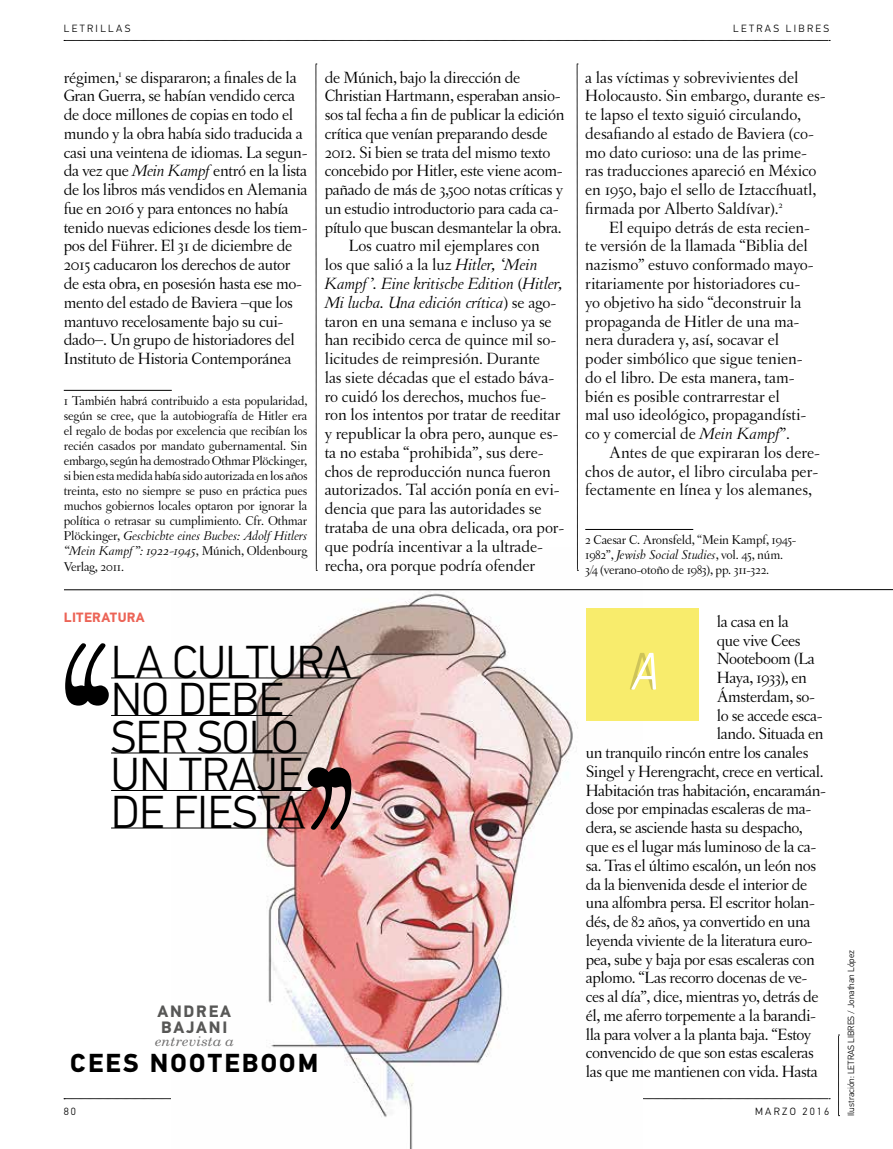
<style>
.page{position:relative;width:893px;height:1149px;background:#fff}
.page>*{position:absolute;margin:0;border:0;box-sizing:border-box;transform-origin:0 0}
.t1{font:italic 300 52.5px "GT Pressura";color:#fff}
.t2{font:300 46.2px/37.5px "PF Din Text Pro";color:#000}
.t3{font:700 26.1px "PF Din Text Pro";letter-spacing:.085em;color:#000}
.t4{font:17.25px/18.8px "Letras Oldstyle";letter-spacing:-.02em;color:#000}
.t5{font:italic 17.25px "Letras Oldstyle";letter-spacing:-.005em;color:#000;scale:1.1 1}
.t6{font:700 16.5px/15.8px "PF Din Text Pro";letter-spacing:.105em;color:#575756}
.t7{font:13.5px/15px "Letras Oldstyle";letter-spacing:-.015em;color:#000}
.t8{font:italic 13.5px "Century Schoolbook Pro";letter-spacing:-.005em;color:#706f6f;scale:1.1 1}
.t9{font:700 13.5px "PF Din Text Pro";letter-spacing:.02em;color:#ec6457}
.t10{font:300 10.5px "PF Din Text Pro";letter-spacing:.22em;color:#000}
.t11{font:300 9px "PF Din Text Pro";color:#000}
.s1{font-style:italic}
.s2{font-style:normal}
</style>
<div class="page">
<svg style="left:64px;top:40px;width:766px;height:1px"></svg>
<svg style="left:64px;top:1098px;width:766px;height:1px"></svg>
<svg style="left:838px;top:1034px;width:1px;height:81px"></svg>
<img style="left:172px;top:547px;width:470px;height:601px">
<svg style="left:577px;top:64px;width:1px;height:507px"></svg>
<svg style="left:316px;top:64px;width:1px;height:507px"></svg>
<hr style="left:64px;top:589px;width:829px;height:1px;background:#000">
<hr style="left:585px;top:529px;width:108px;height:1px;background:#000">
<hr style="left:64px;top:390px;width:108px;height:1px;background:#000">
<hr style="left:111px;top:677px;width:249px;height:1px;background:#000">
<hr style="left:111px;top:715px;width:181px;height:1px;background:#000">
<hr style="left:111px;top:752px;width:196px;height:1px;background:#000">
<hr style="left:111px;top:790px;width:200px;height:1px;background:#000">
<hr style="left:111px;top:827px;width:194px;height:1px;background:#000">
<svg style="left:65px;top:643px;width:44px;height:62px"></svg>
<svg style="left:308px;top:767px;width:43px;height:62px;background:#784e4c"></svg>
<div style="left:586px;top:608px;width:113px;height:112px;background:#f8ec6c"></div>
<p class="t10" style="left:64px;top:22px;width:68px">LETRILLAS</p>
<p class="t10" style="left:733px;top:22px;width:97px">LETRAS LIBRES</p>
<p class="t4" style="left:64px;top:68px;width:245px">régimen,<sup>1</sup> se dispararon; a finales de la Gran Guerra, se habían vendido cerca de doce millones de copias en todo el mundo y la obra había sido traducida a casi una veintena de idiomas. La segun&shy;da vez que <span class="s1">Mein Kampf</span> entró en la lista de los libros más vendidos en Alemania fue en 2016 y para entonces no había tenido nuevas ediciones desde los tiem&shy;pos del Führer. El 31 de diciembre de 2015 caducaron los derechos de autor de esta obra, en posesión hasta ese mo&shy;mento del estado de Baviera –que los mantuvo recelosamente bajo su cui&shy;dado–. Un grupo de historiadores del Instituto de Historia Contemporánea</p>
<p class="t7" style="left:64px;top:393px;width:245px;text-align:justify">1 También habrá contribuido a esta popularidad, según se cree, que la autobiografía de Hitler era el regalo de bodas por excelencia que recibían los recién casados por mandato gubernamental. Sin embargo, según ha demostrado Othmar Plöckinger, si bien esta medida había sido autorizada en los años treinta, esto no siempre se puso en práctica pues muchos gobiernos locales optaron por ignorar la política o retrasar su cumplimiento. Cfr. Othmar Plöckinger, <span class="s1">Geschichte eines Buches: Adolf Hitlers “Mein Kampf ”: 1922-1945</span>, Múnich, Oldenbourg Verlag, 2011.</p>
<p class="t4" style="left:325px;top:68px;width:197px">de Múnich, bajo la dirección de</p>
<p class="t4" style="left:325px;top:86px;width:237px">Christian Hartmann, esperaban ansio-</p>
<p class="t4" style="left:325px;top:105px;width:241px">sos tal fecha a fin de publicar la edición</p>
<p class="t4" style="left:325px;top:124px;width:224px">crítica que venían preparando desde</p>
<p class="t4" style="left:325px;top:143px;width:227px">2012. Si bien se trata del mismo texto</p>
<p class="t4" style="left:325px;top:161px;width:240px">concebido por Hitler, este viene acom-</p>
<p class="t4" style="left:325px;top:180px;width:240px">pañado de más de 3,500 notas críticas y</p>
<p class="t4" style="left:325px;top:199px;width:235px">un estudio introductorio para cada ca-</p>
<p class="t4" style="left:325px;top:218px;width:238px">pítulo que buscan desmantelar la obra.</p>
<p class="t4" style="left:349px;top:236px;width:193px">Los cuatro mil ejemplares con</p>
<p class="t4" style="left:325px;top:255px;width:215px">los que salió a la luz <span class="s1">Hitler, ‘Mein</span></p>
<p class="t5" style="left:325px;top:274px;width:218px">Kampf’. Eine kritische Edition <span class="s2">(</span>Hitler,</p>
<p class="t5" style="left:325px;top:293px;width:212px">Mi lucha. Una edición crítica<span class="s2">) se ago-</span></p>
<p class="t4" style="left:325px;top:311px;width:229px">taron en una semana e incluso ya se</p>
<p class="t4" style="left:325px;top:330px;width:233px">han recibido cerca de quince mil so-</p>
<p class="t4" style="left:325px;top:349px;width:217px">licitudes de reimpresión. Durante</p>
<p class="t4" style="left:325px;top:368px;width:231px">las siete décadas que el estado báva-</p>
<p class="t4" style="left:325px;top:386px;width:223px">ro cuidó los derechos, muchos fue-</p>
<p class="t4" style="left:325px;top:405px;width:237px">ron los intentos por tratar de reeditar</p>
<p class="t4" style="left:325px;top:424px;width:235px">y republicar la obra pero, aunque es-</p>
<p class="t4" style="left:325px;top:443px;width:220px">ta no estaba “prohibida”, sus dere-</p>
<p class="t4" style="left:325px;top:461px;width:228px">chos de reproducción nunca fueron</p>
<p class="t4" style="left:325px;top:480px;width:236px">autorizados. Tal acción ponía en evi-</p>
<p class="t4" style="left:325px;top:499px;width:218px">dencia que para las autoridades se</p>
<p class="t4" style="left:325px;top:518px;width:241px">trataba de una obra delicada, ora por-</p>
<p class="t4" style="left:325px;top:536px;width:220px">que podría incentivar a la ultrade-</p>
<p class="t4" style="left:325px;top:555px;width:212px">recha, ora porque podría ofender</p>
<p class="t9" style="left:64px;top:609px;width:82px">LITERATURA</p>
<h2 class="t2" style="left:111px;top:643px;width:242px">LA CULTURA<br>NO DEBE<br>SER SOLO<br>UN TRAJE<br>DE FIESTA</h2>
<p class="t6" style="left:157px;top:1003px;width:75px">ANDREA<br>BAJANI</p>
<p class="t8" style="left:155px;top:1032px;width:73px">entrevista a</p>
<h3 class="t3" style="left:70px;top:1047px;width:249px">CEES NOOTEBOOM</h3>
<p class="t4" style="left:585px;top:68px;width:242px">a las víctimas y sobrevivientes del Holocausto. Sin embargo, durante es&shy;te lapso el texto siguió circulando, desafiando al estado de Baviera (co&shy;mo dato curioso: una de las prime&shy;ras traducciones apareció en México en 1950, bajo el sello de Iztaccíhuatl, firmada por Alberto Saldívar).<sup>2</sup></p>
<p class="t4" style="left:585px;top:218px;width:230px;text-indent:24px">El equipo detrás de esta recien&shy;te versión de la llamada “Biblia del nazismo” estuvo conformado mayo&shy;ritariamente por historiadores cu&shy;yo objetivo ha sido “deconstruir la propaganda de Hitler de una ma&shy;nera duradera y, así, socavar el poder simbólico que sigue tenien&shy;do el libro. De esta manera, tam&shy;bién es posible contrarrestar el<br>mal uso ideológico, propagandísti&shy;co y comercial de <span class="s1">Mein Kampf</span>”.</p>
<p class="t4" style="left:585px;top:443px;width:236px;text-align:justify;text-indent:24px">Antes de que expiraran los dere&shy;chos de autor, el libro circulaba per&shy;fectamente en línea y los alemanes,</p>
<p class="t7" style="left:585px;top:532px;width:213px">2 Caesar C. Aronsfeld, “Mein Kampf, 1945-<br>1982”, <span class="s1">Jewish Social Studies</span>, vol. 45, núm.<br>3/4 (verano-otoño de 1983), pp. 311-322.</p>
<p class="t4" style="left:717px;top:611px;width:73px">la casa en la</p>
<p class="t4" style="left:717px;top:630px;width:85px">que vive Cees</p>
<p class="t4" style="left:717px;top:649px;width:99px">Nooteboom (La</p>
<p class="t4" style="left:717px;top:668px;width:92px">Haya, 1933), en</p>
<p class="t4" style="left:717px;top:686px;width:100px">Ámsterdam, so-</p>
<p class="t4" style="left:717px;top:705px;width:107px">lo se accede esca-</p>
<p class="t4" style="left:717px;top:724px;width:108px">lando. Situada en</p>
<p class="t4" style="left:586px;top:743px;width:224px">un tranquilo rincón entre los canales</p>
<p class="t4" style="left:586px;top:761px;width:239px">Singel y Herengracht, crece en vertical.</p>
<p class="t4" style="left:586px;top:780px;width:242px">Habitación tras habitación, encaramán-</p>
<p class="t4" style="left:586px;top:799px;width:227px">dose por empinadas escaleras de ma-</p>
<p class="t4" style="left:586px;top:818px;width:218px">dera, se asciende hasta su despacho,</p>
<p class="t4" style="left:586px;top:836px;width:232px">que es el lugar más luminoso de la ca-</p>
<p class="t4" style="left:586px;top:855px;width:232px">sa. Tras el último escalón, un león nos</p>
<p class="t4" style="left:586px;top:874px;width:223px">da la bienvenida desde el interior de</p>
<p class="t4" style="left:586px;top:893px;width:230px">una alfombra persa. El escritor holan-</p>
<p class="t4" style="left:586px;top:911px;width:226px">dés, de 82 años, ya convertido en una</p>
<p class="t4" style="left:586px;top:930px;width:228px">leyenda viviente de la literatura euro-</p>
<p class="t4" style="left:586px;top:949px;width:231px">pea, sube y baja por esas escaleras con</p>
<p class="t4" style="left:586px;top:968px;width:223px">aplomo. “Las recorro docenas de ve-</p>
<p class="t4" style="left:586px;top:986px;width:234px">ces al día”, dice, mientras yo, detrás de</p>
<p class="t4" style="left:586px;top:1005px;width:232px">él, me aferro torpemente a la barandi-</p>
<p class="t4" style="left:586px;top:1024px;width:227px">lla para volver a la planta baja. “Estoy</p>
<p class="t4" style="left:586px;top:1043px;width:230px">convencido de que son estas escaleras</p>
<p class="t4" style="left:586px;top:1061px;width:233px">las que me mantienen con vida. Hasta</p>
<h1 class="t1" style="left:632px;top:633px;width:27px">A</h1>
<p class="t10" style="left:64px;top:1104px;width:14px">80</p>
<p class="t10" style="left:755px;top:1104px;width:76px">MARZO 2016</p>
<p class="t11" style="left:846px;top:1115px;width:167px;rotate:-90deg">Ilustración: LETRAS LIBRES / Jonathan López</p>
</div>
